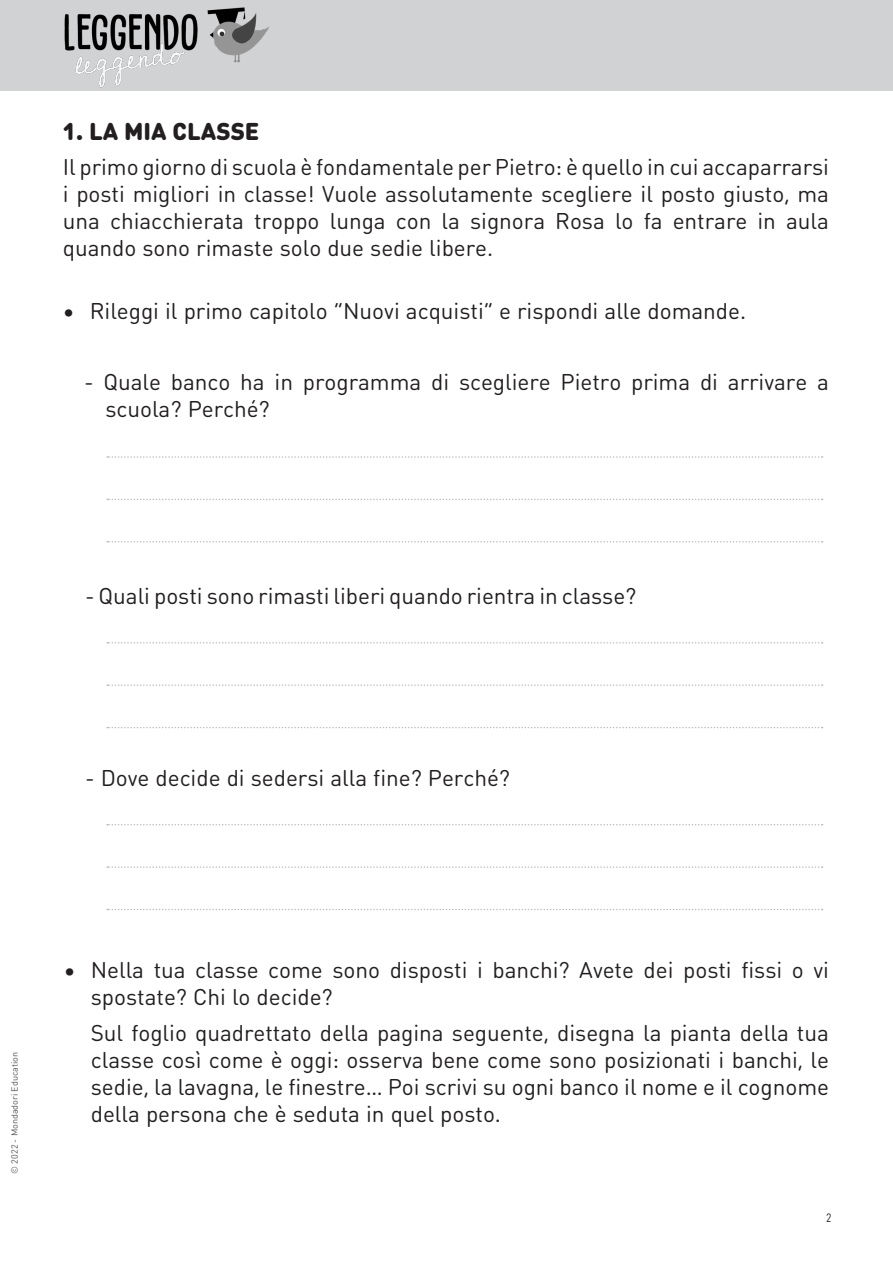
<style>
.page{position:relative;width:893px;height:1263px;background:#fff}
.page>*{position:absolute;margin:0;border:0;box-sizing:border-box;transform-origin:0 0}
.t1{font:900 24px "DIN Round Pro";color:#231f20}
.t2{font:22.5px/27px "DIN Round Pro";color:#231f20;text-align:justify}
.t3{font:12px "DIN Round Pro";color:#231f20;scale:.85 1}
.t4{font:9px "DIN Round Pro";color:#57585a}
</style>
<div class="page">
<div style="left:0;top:0;width:893px;height:91px;background:#d1d2d4"></div>
<img style="left:206px;top:7px;width:64px;height:57px">
<img style="left:64px;top:12px;width:134px;height:76px">
<svg style="left:107px;top:541px;width:716px;height:1px"></svg>
<svg style="left:107px;top:727px;width:716px;height:1px"></svg>
<svg style="left:107px;top:909px;width:716px;height:1px"></svg>
<svg style="left:107px;top:456px;width:716px;height:2px"></svg>
<svg style="left:107px;top:642px;width:716px;height:1px"></svg>
<svg style="left:107px;top:824px;width:716px;height:1px"></svg>
<svg style="left:107px;top:499px;width:716px;height:1px"></svg>
<svg style="left:107px;top:684px;width:716px;height:2px"></svg>
<svg style="left:107px;top:866px;width:716px;height:2px"></svg>
<p class="t1" style="left:63px;top:113px;width:198px">1. LA MIA CLASSE</p>
<p class="t2" style="left:63px;top:153px;width:768px">Il primo giorno di scuola è fondamentale per Pietro: è quello in cui accaparrarsi i posti migliori in classe! Vuole assolutamente scegliere il posto giusto, ma una chiacchierata troppo lunga con la signora Rosa lo fa entrare in aula quando sono rimaste solo due sedie libere.</p>
<p class="t2" style="left:63px;top:296px;width:685px">• Rileggi il primo capitolo “Nuovi acquisti” e rispondi alle domande.</p>
<p class="t2" style="left:105px;top:367px;width:725px;text-indent:-21px">- Quale banco ha in programma di scegliere Pietro prima di arrivare a scuola? Perché?</p>
<p class="t2" style="left:85px;top:582px;width:553px">- Quali posti sono rimasti liberi quando rientra in classe?</p>
<p class="t2" style="left:85px;top:764px;width:426px">- Dove decide di sedersi alla fine? Perché?</p>
<p class="t4" style="left:8px;top:1174px;width:123px;rotate:-90deg">© 2022 - Mondadori Education</p>
<p class="t2" style="left:91px;top:956px;width:740px;text-indent:-27px">• Nella tua classe come sono disposti i banchi? Avete dei posti fissi o vi spostate? Chi lo decide?</p>
<p class="t2" style="left:91px;top:1018px;width:740px">Sul foglio quadrettato della pagina seguente, disegna la pianta della tua classe così come è oggi: osserva bene come sono posizionati i banchi, le sedie, la lavagna, le finestre… Poi scrivi su ogni banco il nome e il cognome della persona che è seduta in quel posto.</p>
<p class="t3" style="left:826px;top:1210px;width:8px">2</p>
</div>
